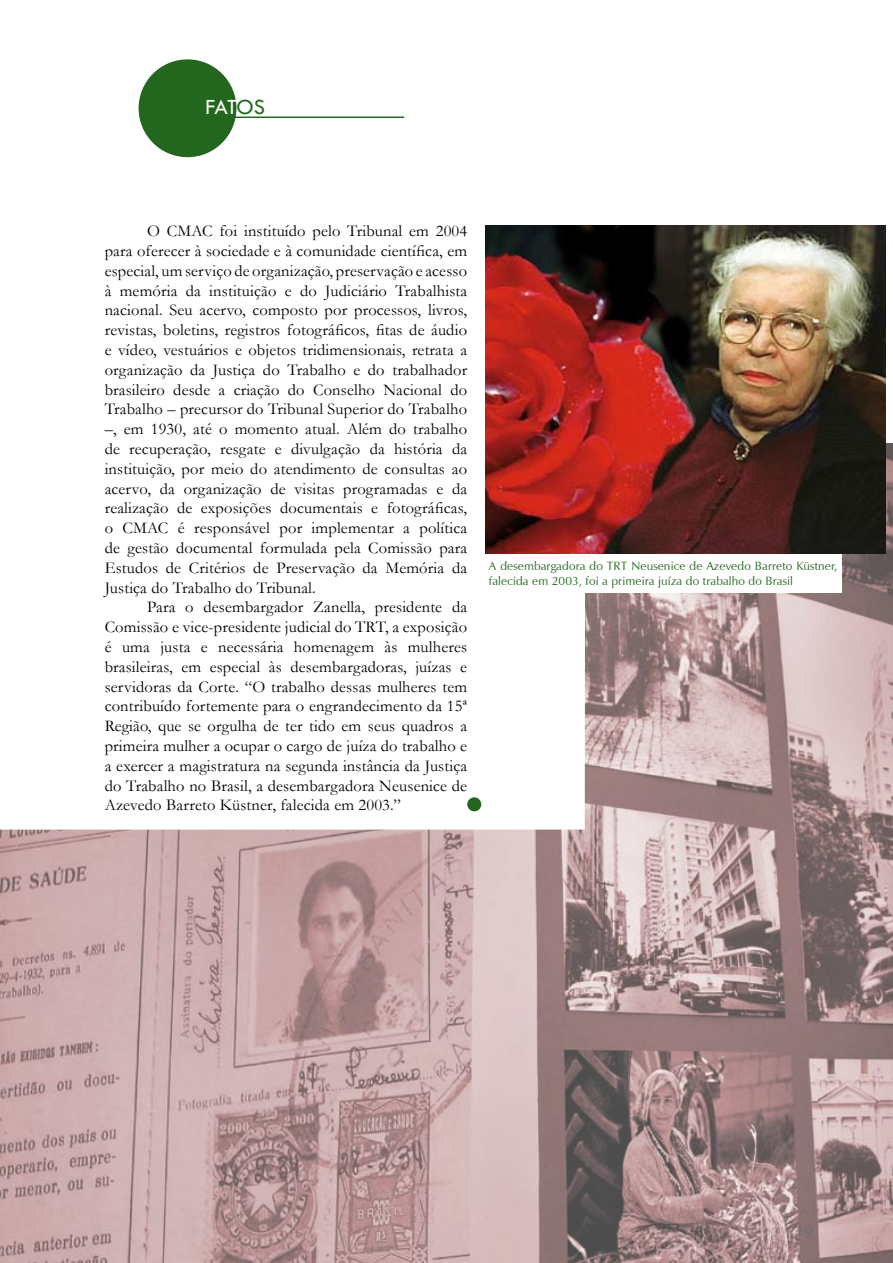
<style>
.page{position:relative;width:893px;height:1263px;background:#fff}
.page>*{position:absolute;margin:0;border:0;box-sizing:border-box;transform-origin:0 0}
.t1{font:500 22.5px "Tw Cen";letter-spacing:-.025em;color:#fff}
.t2{font:16.5px/19.8px "Garamond";letter-spacing:.01em;color:#000;text-align:justify}
.t3{font:15px "Lucida Sans";color:#707173}
.t4{font:12px/14.4px "Zapf Humanist 601 BT";letter-spacing:.01em;color:#23661d}
.s1{color:#23661d}
</style>
<div class="page">
<img style="left:0;top:443px;width:893px;height:820px">
<div style="left:485px;top:554px;width:357px;height:38px;background:#fff"></div>
<div style="left:139px;top:60px;width:97px;height:96px;background:#23661d;border-radius:50%"></div>
<div style="left:139px;top:59px;width:97px;height:98px;border:2px solid #23661d;border-radius:50%"></div>
<hr style="left:206px;top:117px;width:198px;height:1px;background:#23661d">
<img style="left:485px;top:225px;width:401px;height:329px">
<div style="left:467px;top:797px;width:14px;height:14px;background:#23661d;border-radius:50%"></div>
<h1 class="t1" style="left:205px;top:94px;width:61px">FAT<span class="s1">OS</span></h1>
<p class="t2" style="left:105px;top:221px;width:364px;text-indent:43px">O CMAC foi instituído pelo Tribunal em 2004 para oferecer à sociedade e à comunidade científica, em especial, um serviço de organização, preservação e acesso à memória da instituição e do Judiciário Trabalhista nacional. Seu acervo, composto por processos, livros, revistas, boletins, registros fotográficos, fitas de áudio e vídeo, vestuários e objetos tridimensionais, retrata a organização da Justiça do Trabalho e do trabalhador brasileiro desde a criação do Conselho Nacional do Trabalho – precursor do Tribunal Superior do Trabalho –, em 1930, até o momento atual. Além do trabalho de recuperação, resgate e divulgação da história da instituição, por meio do atendimento de consultas ao acervo, da organização de visitas programadas e da realização de exposições documentais e fotográficas, o CMAC é responsável por implementar a política de gestão documental formulada pela Comissão para Estudos de Critérios de Preservação da Memória da Justiça do Trabalho do Tribunal.</p>
<p class="t2" style="left:105px;top:597px;width:364px;text-indent:43px">Para o desembargador Zanella, presidente da Comissão e vice-presidente judicial do TRT, a exposição é uma justa e necessária homenagem às mulheres brasileiras, em especial às desembargadoras, juízas e servidoras da Corte. “O trabalho dessas mulheres tem contribuído fortemente para o engrandecimento da 15ª Região, que se orgulha de ter tido em seus quadros a primeira mulher a ocupar o cargo de juíza do trabalho e a exercer a magistratura na segunda instância da Justiça do Trabalho no Brasil, a desembargadora Neusenice de Azevedo Barreto Küstner, falecida em 2003.”</p>
<p class="t4" style="left:489px;top:559px;width:350px">A desembargadora do TRT Neusenice de Azevedo Barreto Küstner, falecida em 2003, foi a primeira juíza do trabalho do Brasil</p>
<p class="t3" style="left:795px;top:1223px;width:20px">19</p>
</div>
